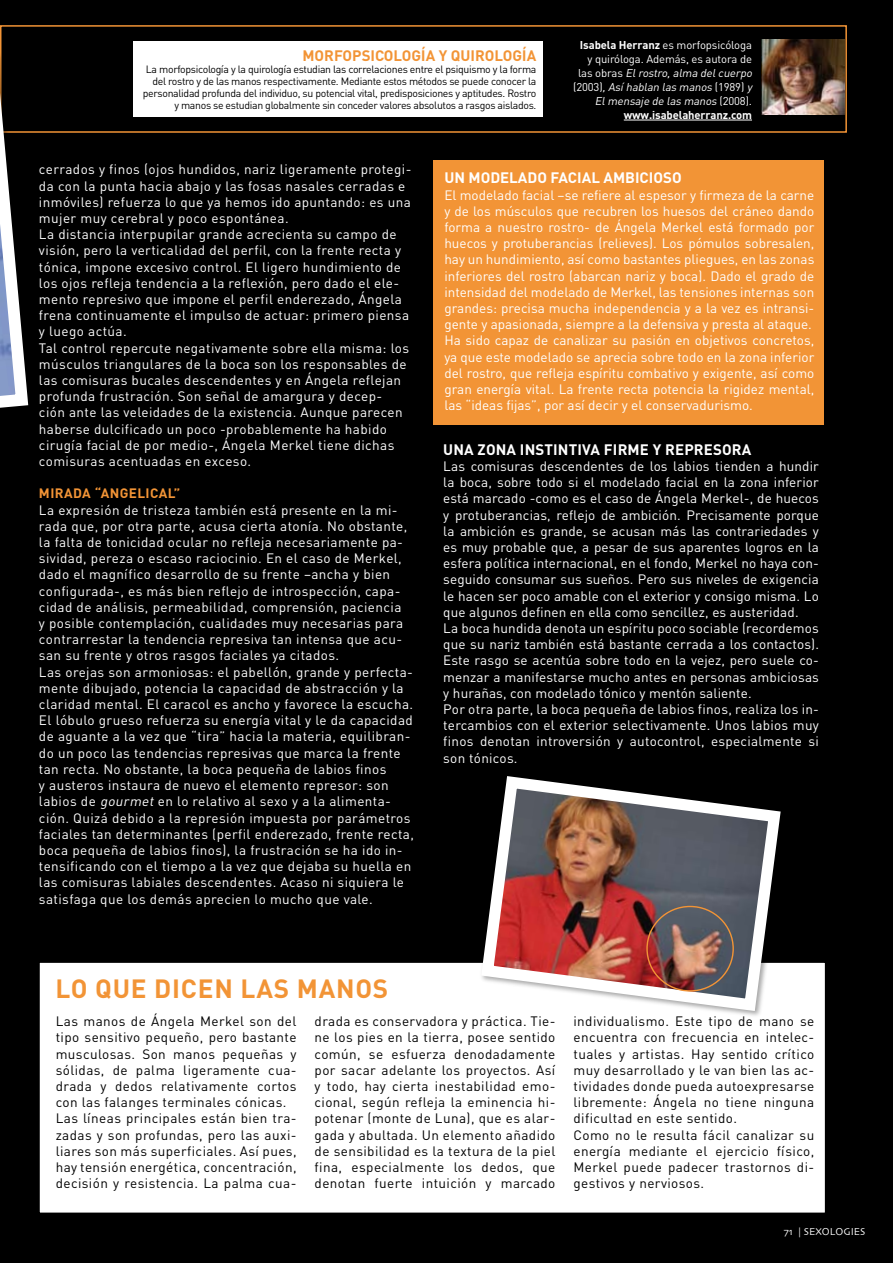
<style>
.page{position:relative;width:893px;height:1263px;background:#000}
.page>*{position:absolute;margin:0;border:0;box-sizing:border-box;transform-origin:0 0}
.t1{font:700 26.1px "DIN";letter-spacing:.03em;color:#f29436}
.t2{font:700 15px "DIN";letter-spacing:.01em;color:#fff}
.t3{font:700 15px "DIN";color:#f29436}
.t4{font:13.5px/16.2px "DIN";letter-spacing:.02em;color:#fff}
.t5{font:13.5px/16.2px "DIN";letter-spacing:.03em;color:#000}
.t6{font:13.5px/16.2px "DIN";color:#fff}
.t7{font:700 13.5px "DIN";letter-spacing:.03em;color:#f29436}
.t8{font:11.25px/14px "DIN";letter-spacing:-.01em;color:#fff;text-align:right}
.t9{font:10.5px/12px "DIN";letter-spacing:-.03em;color:#000;text-align:right}
.t10{font:10.5px "Skia";color:#fff}
.s1{font-weight:700}
.s2{font-style:italic}
</style>
<div class="page">
<div style="left:133px;top:41px;width:410px;height:76px;background:#fff"></div>
<div style="left:39px;top:962px;width:787px;height:251px;background:#fff"></div>
<div style="left:38px;top:961px;width:788px;height:253px;border:2px solid #000"></div>
<img style="left:761px;top:39px;width:83px;height:75px">
<hr style="left:624px;top:120px;width:128px;height:1px;background:#fff">
<div style="left:0;top:25px;width:847px;height:108px;border:2px solid #f29436"></div>
<div style="left:433px;top:160px;width:390px;height:264px;background:#f29436"></div>
<img style="left:475px;top:776px;width:312px;height:240px">
<svg style="left:0;top:47px;width:35px;height:361px"></svg>
<p class="t3" style="left:302px;top:46px;width:235px">MORFOPSICOLOGÍA Y QU IROLOGÍA</p>
<p class="t9" style="left:143px;top:63px;width:395px">La morfopsicología y la quirología estudian las correlaciones entre el psiquismo y la forma del rostro y de las manos respectivamente. Mediante estos métodos se puede conocer la personalidad profunda del individuo, su potencial vital, predisposiciones y aptitudes. Rostro y manos se estudian globalmente sin conceder valores absolutos a rasgos aislados.</p>
<p class="t8" style="left:573px;top:38px;width:183px"><span class="s1">Isabela Herranz</span> es morfopsicóloga<br>y quiróloga. Además, es autora de<br>l a s o b ra s <span class="s2">Elrostro,alma delcuerpo </span>( 2 0 03 ) <span class="s2">,Asíhablan las manos</span> ( 1 9 89 ) <span class="s2">y<br>Elmensaje de las manos</span> ( 2 0 0 8 ) <span class="s2">. </span><span class="s1">www.isabelaherranz.com</span></p>
<p class="t4" style="left:39px;top:161px;width:374px">cerrados y finos (ojos hundidos, nariz ligeramente protegi&shy;da con la punta hacia abajo y las fosas nasales cerradas e inmóviles) refuerza lo que ya hemos ido apuntando: es una mujer muy cerebral y poco espontánea.<br>La distancia interpupilar grande acrecienta su campo de visión, pero la verticalidad del perfil, con la frente recta y tónica, impone excesivo control. El ligero hundimiento de los ojos refleja tendencia a la reflexión, pero dado el ele&shy;mento represivo que impone el perfil enderezado, Ángela frena continuamente el impulso de actuar: primero piensa y luego actúa.<br>Tal control repercute negativamente sobre ella misma: los músculos triangulares de la boca son los responsables de las comisuras bucales descendentes y en Ángela reflejan profunda frustración. Son señal de amargura y decep&shy;ción ante las veleidades de la existencia. Aunque parecen haberse dulcificado un poco -probablemente ha habido cirugía facial de por medio-, Ángela Merkel tiene dichas comisuras acentuadas en exceso.</p>
<p class="t7" style="left:39px;top:485px;width:143px">MIRADA “ANGELICAL”</p>
<p class="t4" style="left:39px;top:501px;width:377px">La expresión de tristeza también está presente en la mi&shy;rada que, por otra parte, acusa cierta atonía. No obstante, la falta de tonicidad ocular no refleja necesariamente pa&shy;sividad, pereza o escaso raciocinio. En el caso de Merkel, dado el magnífico desarrollo de su frente –ancha y bien configurada-, es más bien reflejo de introspección, capa&shy;cidad de análisis, permeabilidad, comprensión, paciencia<br>y posible contemplación, cualidades muy necesarias para contrarrestar la tendencia represiva tan intensa que acu&shy;san su frente y otros rasgos faciales ya citados.<br>Las orejas son armoniosas: el pabellón, grande y perfecta&shy;mente dibujado, potencia la capacidad de abstracción y la claridad mental. El caracol es ancho y favorece la escucha.<br>El lóbulo grueso refuerza su energía vital y le da capacidad de aguante a la vez que “tira” hacia la materia, equilibran&shy;do un poco las tendencias represivas que marca la frente tan recta. No obstante, la boca pequeña de labios finos<br>y austeros instaura de nuevo el elemento represor: son labios de <span class="s2">gourmet</span> en lo relativo al sexo y a la alimenta&shy;ción. Quizá debido a la represión impuesta por parámetros faciales tan determinantes (perfil enderezado, frente recta, boca pequeña de labios finos), la frustración se ha ido in&shy;tensificando con el tiempo a la vez que dejaba su huella en las comisuras labiales descendentes. Acaso ni siquiera le satisfaga que los demás aprecien lo mucho que vale.</p>
<p class="t2" style="left:444px;top:168px;width:239px">UN MODELADO FACIAL AMBICIOSO</p>
<p class="t6" style="left:444px;top:186px;width:371px">El modelado facial –se refiere al espesor y firmeza de la carne y de los músculos que recubren los huesos del cráneo dando forma a nuestro rostro- de Ángela Merkel está formado por huecos y protuberancias (relieves). Los pómulos sobresalen, hay un hundimiento, así como bastantes pliegues, en las zonas inferiores del rostro (abarcan nariz y boca). Dado el grado de intensidad del modelado de Merkel, las tensiones internas son grandes: precisa mucha independencia y a la vez es intransi&shy;gente y apasionada, siempre a la defensiva y presta al ataque.<br>Ha sido capaz de canalizar su pasión en objetivos concretos, ya que este modelado se aprecia sobre todo en la zona inferior del rostro, que refleja espíritu combativo y exigente, así como gran energía vital. La frente recta potencia la rigidez mental, las “ideas fijas”, por así decir y el conservadurismo.</p>
<p class="t2" style="left:443px;top:439px;width:310px">UNA ZONA INSTINTIVA FIRME Y REPRESORA</p>
<p class="t4" style="left:443px;top:458px;width:377px">Las comisuras descendentes de los labios tienden a hundir la boca, sobre todo si el modelado facial en la zona inferior está marcado -como es el caso de Ángela Merkel-, de huecos y protuberancias, reflejo de ambición. Precisamente porque la ambición es grande, se acusan más las contrariedades y es muy probable que, a pesar de sus aparentes logros en la esfera política internacional, en el fondo, Merkel no haya con&shy;seguido consumar sus sueños. Pero sus niveles de exigencia le hacen ser poco amable con el exterior y consigo misma. Lo que algunos definen en ella como sencillez, es austeridad.<br>La boca hundida denota un espíritu poco sociable (recordemos que su nariz también está bastante cerrada a los contactos).<br>Este rasgo se acentúa sobre todo en la vejez, pero suele co&shy;menzar a manifestarse mucho antes en personas ambiciosas y hurañas, con modelado tónico y mentón saliente.<br>Por otra parte, la boca pequeña de labios finos, realiza los in&shy;tercambios con el exterior selectivamente. Unos labios muy finos denotan introversión y autocontrol, especialmente si son tónicos.</p>
<h1 class="t1" style="left:56px;top:971px;width:334px">lo que dicen LAS MANOS</h1>
<p class="t5" style="left:56px;top:1013px;width:242px">Las manos de Ángela Merkel son del tipo sensitivo pequeño, pero bastante musculosas. Son manos pequeñas y sólidas, de palma ligeramente cua&shy;drada y dedos relativamente cortos con las falanges terminales cónicas.<br>Las líneas principales están bien tra&shy;zadas y son profundas, pero las auxi&shy;liares son más superficiales. Así pues, hay tensión energética, concentración, decisión y resistencia. La palma cua-</p>
<p class="t5" style="left:315px;top:1013px;width:242px;text-align:justify">drada es conservadora y práctica. Tie&shy;ne los pies en la tierra, posee sentido común, se esfuerza denodadamente por sacar adelante los proyectos. Así y todo, hay cierta inestabilidad emo&shy;cional, según refleja la eminencia hi&shy;potenar (monte de Luna), que es alar&shy;gada y abultada. Un elemento añadido de sensibilidad es la textura de la piel fina, especialmente los dedos, que denotan fuerte intuición y marcado</p>
<p class="t5" style="left:573px;top:1013px;width:242px">individualismo. Este tipo de mano se encuentra con frecuencia en intelec&shy;tuales y artistas. Hay sentido crítico muy desarrollado y le van bien las ac&shy;tividades donde pueda autoexpresarse libremente: Ángela no tiene ninguna dificultad en este sentido.<br>Como no le resulta fácil canalizar su energía mediante el ejercicio físico, Merkel puede padecer trastornos di&shy;gestivos y nerviosos.</p>
<p class="t10" style="left:784px;top:1226px;width:83px">71 | SEXOLOGIES</p>
</div>
